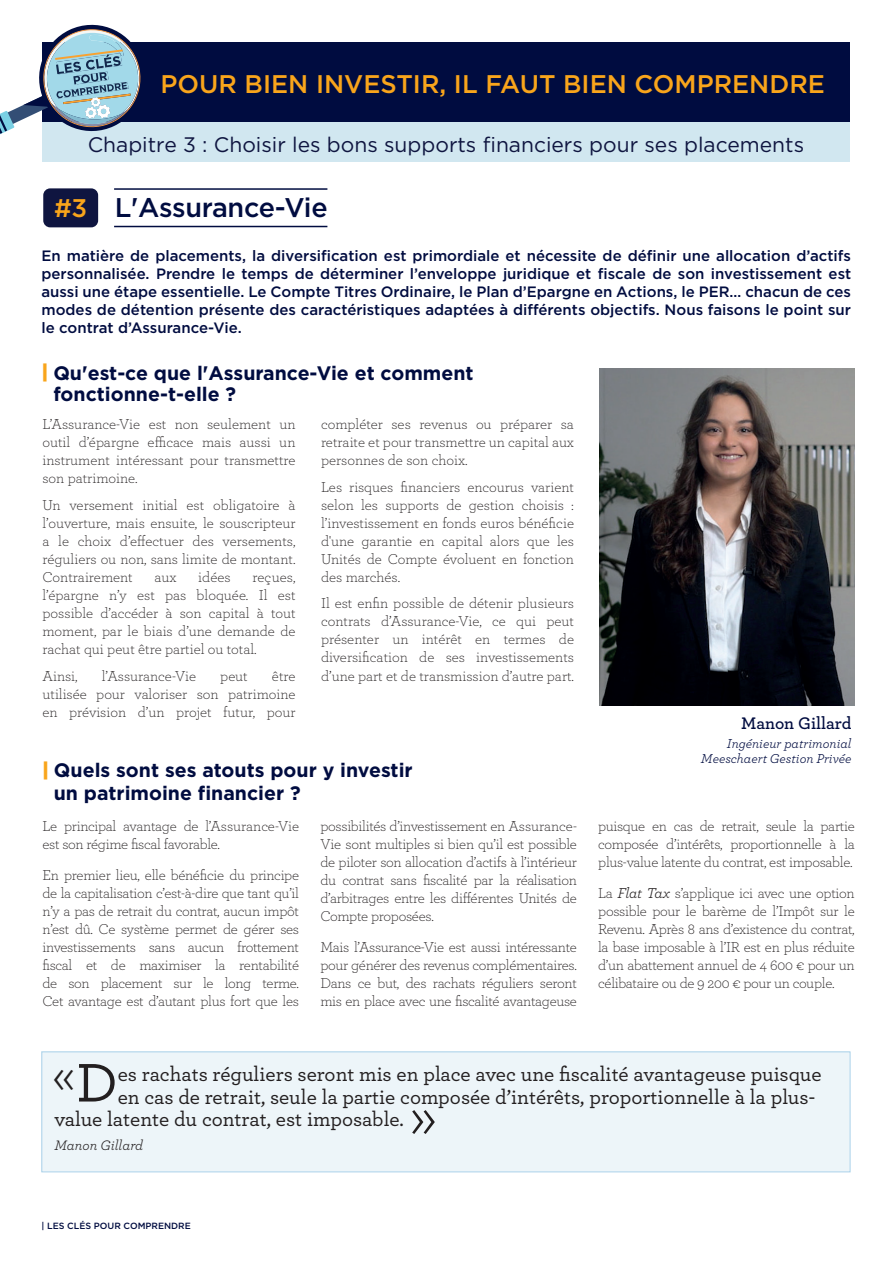
<style>
.page{position:relative;width:893px;height:1263px;background:#fff}
.page>*{position:absolute;margin:0;border:0;box-sizing:border-box;transform-origin:0 0}
.t1{font:300 56.1px "Gotham";color:#231f20}
.t2{font:300 47.25px "Gotham";color:#231f20}
.t3{font:500 27px "Gotham HTF";letter-spacing:-.01em;color:#000c40}
.t4{font:500 25.5px "Gotham HTF";color:#f9a51b}
.t5{font:500 21px "Archer Pro";color:#231f20}
.t6{font:21px "Gotham";color:#0f1540}
.t7{font:700 19.5px/21px "Gotham HTF";color:#000c40}
.t8{font:600 17.55px "Archer Pro";color:#000c40}
.t9{font:300 15px/18px "Archer Pro";letter-spacing:-.01em;color:#231f20;text-align:justify}
.t10{font:500 15px/18px "Gotham";color:#000c40;text-align:justify}
.t11{font:italic 14.4px "Archer Pro";color:#231f20}
.t12{font:italic 13.5px/15px "Archer Pro";color:#000c40;text-align:right}
.t13{font:500 9px "Gotham HTF";color:#000c40}
.s1{font-size:25.5px;color:#f9a51b}
.s2{font-weight:900;color:#f9a51b}
.s3{font-weight:400;font-style:italic}
.s4{font-family:"Archer Pro";font-weight:500;font-size:57px}
</style>
<div class="page">
<div style="left:43px;top:122px;width:807px;height:40px;background:#d1e7f0"></div>
<div style="left:43px;top:43px;width:807px;height:79px;background:#000c40"></div>
<svg style="left:0;top:24px;width:152px;height:128px"></svg>
<div style="left:43px;top:188px;width:55px;height:39px;background:#0f1540;border-radius:7px"></div>
<hr style="left:114px;top:226px;width:213px;height:1px;background:#000c40">
<hr style="left:114px;top:188px;width:213px;height:2px;background:#000c40">
<img style="left:599px;top:369px;width:255px;height:337px">
<div style="left:42px;top:1052px;width:808px;height:120px;background:#edf5f9"></div>
<div style="left:41px;top:1051px;width:809px;height:121px;border:1px solid #abd2ea"></div>
<h3 class="t4" style="left:161px;top:70px;width:666px">POUR BIEN INVESTIR, IL FAUT BIEN COMPRENDRE</h3>
<h3 class="t6" style="left:88px;top:131px;width:718px">Chapitre 3 : Choisir les bons supports financiers pour ses placements</h3>
<h3 class="t3" style="left:54px;top:192px;width:275px"><span class="s1">#3</span> L'Assurance-Vie</h3>
<p class="t10" style="left:41px;top:246px;width:811px">En matière de placements, la diversification est primordiale et nécessite de définir une allocation d’actifs personnalisée. Prendre le temps de déterminer l’enveloppe juridique et fiscale de son investissement est aussi une étape essentielle. Le Compte Titres Ordinaire, le Plan d’Epargne en Actions, le PER… chacun de ces modes de détention présente des caractéristiques adaptées à différents objectifs. Nous faisons le point sur le contrat d’Assurance-Vie.</p>
<h3 class="t7" style="left:53px;top:362px;width:422px;text-indent:-12px"><span class="s2">|</span> Qu'est-ce que l'Assurance-Vie et comment fonctionne-t-elle ?</h3>
<p class="t9" style="left:42px;top:415px;width:255px">L’Assurance-Vie est non seulement un outil d’épargne efficace mais aussi un instrument intéressant pour transmettre son patrimoine.</p>
<p class="t9" style="left:42px;top:495px;width:255px">Un versement initial est obligatoire à l’ouverture, mais ensuite, le souscripteur a le choix d’effectuer des versements, réguliers ou non, sans limite de montant.<br>Contrairement</p>
<p class="t9" style="left:155px;top:567px;width:23px">aux</p>
<p class="t9" style="left:198px;top:567px;width:34px">idées</p>
<p class="t9" style="left:42px;top:567px;width:255px;text-indent:210px">reçues, l’épargne n’y est pas bloquée. Il est possible d’accéder à son capital à tout moment, par le biais d’une demande de rachat qui peut être partiel ou total.</p>
<p class="t9" style="left:42px;top:666px;width:37px">Ainsi,</p>
<p class="t9" style="left:102px;top:666px;width:96px">l’Assurance-Vie</p>
<p class="t9" style="left:220px;top:666px;width:29px">peut</p>
<p class="t9" style="left:42px;top:666px;width:255px;text-indent:229px">être utilisée pour valoriser son patrimoine en prévision d’un projet futur, pour</p>
<p class="t9" style="left:321px;top:415px;width:255px">compléter ses revenus ou préparer sa retraite et pour transmettre un capital aux personnes de son choix.</p>
<p class="t9" style="left:321px;top:477px;width:255px">Les risques financiers encourus varient selon les supports de gestion choisis : l’investissement en fonds euros bénéficie d'une garantie en capital alors que les Unités de Compte évoluent en fonction des marchés.</p>
<p class="t9" style="left:321px;top:594px;width:255px">Il est enfin possible de détenir plusieurs contrats d’Assurance-Vie, ce qui peut présenter un intérêt en termes de diversification de ses investissements d’une part et de transmission d’autre part.</p>
<h3 class="t7" style="left:54px;top:758px;width:361px;line-height:22.5px;text-indent:-12px"><span class="s2">|</span> Quels sont ses atouts pour y investir un patrimoine financier ?</h3>
<p class="t9" style="left:43px;top:816px;width:258px">Le principal avantage de l’Assurance-Vie est son régime fiscal favorable.</p>
<p class="t9" style="left:43px;top:865px;width:258px">En premier lieu, elle bénéficie du principe de la capitalisation c’est-à-dire que tant qu’il n’y a pas de retrait du contrat, aucun impôt n’est dû. Ce système permet de gérer ses investissements sans aucun frottement fiscal et de maximiser la rentabilité de son placement sur le long terme.<br>Cet avantage est d’autant plus fort que les</p>
<p class="t9" style="left:320px;top:816px;width:258px">possibilités d’investissement en Assurance-Vie sont multiples si bien qu’il est possible de piloter son allocation d’actifs à l’intérieur du contrat sans fiscalité par la réalisation d’arbitrages entre les différentes Unités de Compte proposées.</p>
<p class="t9" style="left:320px;top:937px;width:258px">Mais l’Assurance-Vie est aussi intéressante pour générer des revenus complémentaires.<br>Dans ce but, des rachats réguliers seront mis en place avec une fiscalité avantageuse</p>
<p class="t8" style="left:741px;top:710px;width:112px">Manon Gillard</p>
<p class="t12" style="left:701px;top:735px;width:152px">Ingénieur patrimonial<br>Meeschaert Gestion Privée</p>
<p class="t9" style="left:598px;top:816px;width:258px">puisque en cas de retrait, seule la partie composée d’intérêts, proportionnelle à la plus-value latente du contrat, est imposable.</p>
<p class="t9" style="left:598px;top:883px;width:258px">La <span class="s3">Flat Tax</span> s’applique ici avec une option possible pour le barème de l’Impôt sur le Revenu. Après 8 ans d’existence du contrat, la base imposable à l’IR est en plus réduite d’un abattement annuel de 4 600 € pour un célibataire ou de 9 200 € pour un couple.</p>
<h2 class="t2" style="left:52px;top:1046px;width:67px">«<span class="s4">D</span></h2>
<h3 class="t5" style="left:118px;top:1059px;width:705px">es rachats réguliers seront mis en place avec une fiscalité avantageuse puisque</h3>
<h3 class="t5" style="left:118px;top:1082px;width:699px">en cas de retrait, seule la partie composée d’intérêts, proportionnelle à la plus-</h3>
<h3 class="t5" style="left:54px;top:1104px;width:351px">value latente du contrat, est imposable.</h3>
<p class="t11" style="left:54px;top:1135px;width:90px">Manon Gillard</p>
<h1 class="t1" style="left:409px;top:1081px;width:30px">»</h1>
<p class="t13" style="left:41px;top:1220px;width:151px">| LES CLÉS POUR COMPRENDRE</p>
</div>
